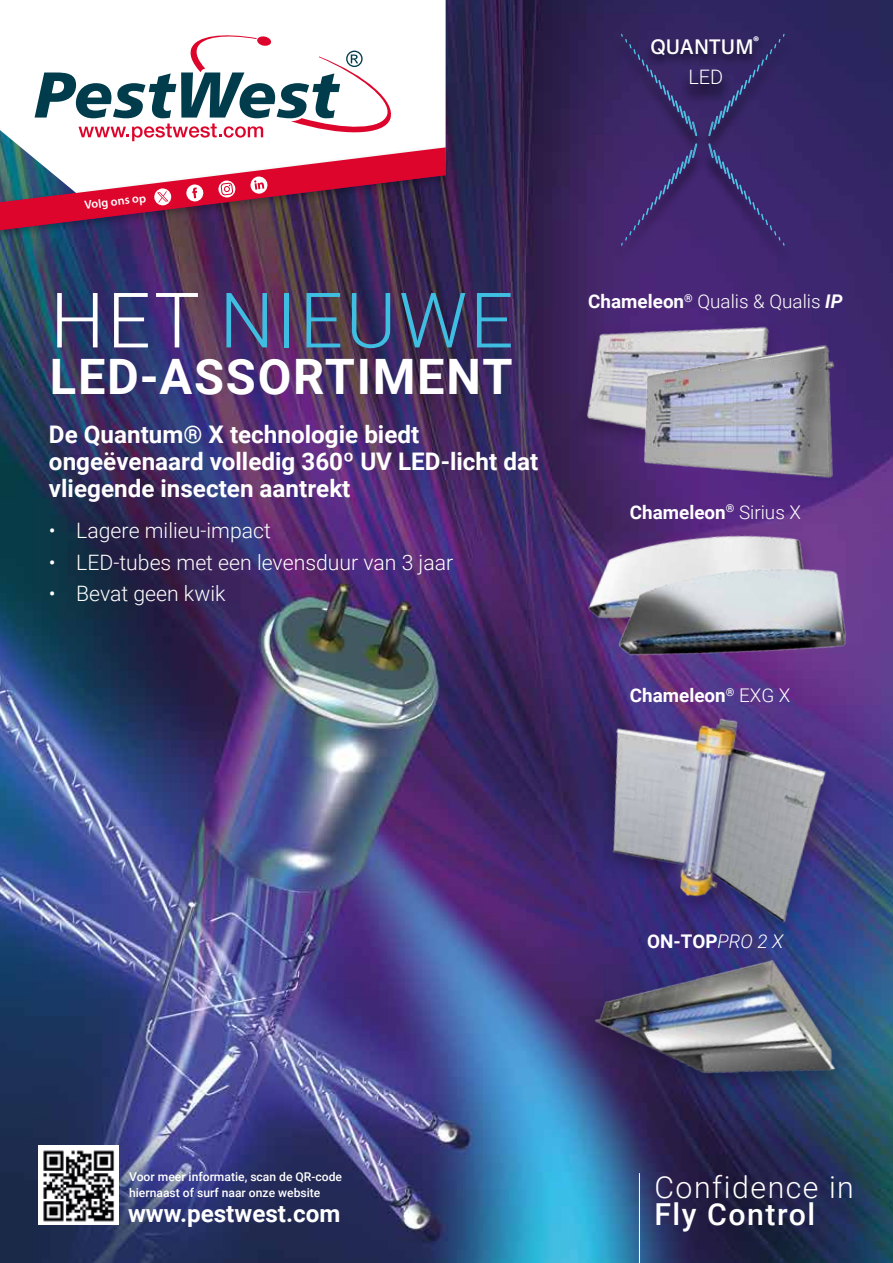
<style>
.page{position:relative;width:893px;height:1263px;background:#fff}
.page>*{position:absolute;margin:0;border:0;box-sizing:border-box;transform-origin:0 0}
.t1{font:300 76.5px "Roboto";letter-spacing:.035em;color:#3fbee2}
.t2{font:700 48.9px "Roboto";letter-spacing:.035em;color:#fff}
.t3{font:300 30.3px "Roboto";letter-spacing:.05em;color:#fff}
.t4{font:500 30.3px "Roboto";letter-spacing:.05em;color:#fff}
.t5{font:700 24.3px/27.3px "Roboto";color:#fff}
.t6{font:300 21.15px "Roboto";color:#fff}
.t7{font:600 20.25px "Adelle Sans";letter-spacing:.005em;color:#fff}
.t8{font:300 19.95px "Roboto";color:#fff}
.t9{font:700 18.9px "Roboto";color:#fff}
.t10{font:300 18.9px "Roboto";color:#fff}
.t11{font:500 12.15px/15.1px "Roboto";color:#fff}
.t12{font:600 12.15px "Myriad Pro";color:#fff}
.s1{color:#fff}
.s2{font-weight:700}
.s3{font-weight:700;font-style:italic}
.s4{font-weight:300}
.s5{font-weight:300;font-style:italic}
</style>
<div class="page">
<img style="left:0;top:0;width:893px;height:1263px">
<hr style="left:639px;top:1173px;width:1px;height:90px;background:#fff">
<svg style="left:0;top:0;width:446px;height:143px"></svg>
<svg style="left:35px;top:32px;width:360px;height:109px"></svg>
<div style="left:0;top:143px;width:454px;height:100px;background:#000;opacity:.3"></div>
<div style="left:612px;top:37px;width:181px;height:228px;background:#000;opacity:.75"></div>
<svg style="left:621px;top:34px;width:76px;height:102px;background:#392c69"></svg>
<svg style="left:708px;top:34px;width:77px;height:102px;background:#352c69"></svg>
<svg style="left:621px;top:143px;width:76px;height:103px;background:#422b71"></svg>
<svg style="left:708px;top:143px;width:77px;height:103px;background:#3d2a70"></svg>
<div style="left:680px;top:68px;width:51px;height:34px;background:#000;opacity:.5"></div>
<div style="left:645px;top:36px;width:120px;height:31px;background:#000;opacity:.5"></div>
<img style="left:568px;top:307px;width:226px;height:153px">
<img style="left:612px;top:320px;width:257px;height:182px">
<img style="left:568px;top:506px;width:268px;height:152px">
<img style="left:607px;top:528px;width:262px;height:173px">
<div style="left:598px;top:711px;width:242px;height:233px;background:#000;opacity:.3"></div>
<img style="left:564px;top:709px;width:297px;height:219px">
<div style="left:581px;top:953px;width:269px;height:145px;background:#000;opacity:.3"></div>
<img style="left:583px;top:940px;width:274px;height:152px">
<img style="left:0;top:147px;width:446px;height:83px">
<img style="left:39px;top:1145px;width:79px;height:79px">
<p class="t12" style="left:84px;top:197px;width:63px;rotate:-7deg">Volg ons op</p>
<h1 class="t1" style="left:50px;top:267px;width:465px"><span class="s1">HET</span> NIEUWE</h1>
<h2 class="t2" style="left:50px;top:343px;width:464px">LED-ASSORTIMENT</h2>
<p class="t5" style="left:49px;top:420px;width:491px">De Quantum® X technologie biedt ongeëvenaard volledig 360º UV LED-licht dat vliegende insecten aantrekt</p>
<p class="t6" style="left:49px;top:515px;width:223px">• Lagere milieu-impact</p>
<p class="t6" style="left:49px;top:547px;width:406px">• LED-tubes met een levensduur van 3 jaar</p>
<p class="t6" style="left:49px;top:579px;width:178px">• Bevat geen kwik</p>
<p class="t7" style="left:650px;top:35px;width:111px">QUANTUM<sup>®</sup></p>
<p class="t8" style="left:688px;top:63px;width:36px">LED</p>
<p class="t10" style="left:588px;top:288px;width:256px"><span class="s2">Chameleon</span><sup>®</sup> Qualis &amp; Qualis <span class="s3">IP</span></p>
<p class="t9" style="left:630px;top:499px;width:173px">Chameleon<sup>®</sup> <span class="s4">Sirius X</span></p>
<p class="t9" style="left:630px;top:682px;width:162px">Chameleon<sup>®</sup> <span class="s4">EXG X</span></p>
<p class="t11" style="left:129px;top:1169px;width:214px">Voor meer informatie, scan de QR-code hiernaast of surf naar onze website</p>
<p class="t5" style="left:128px;top:1199px;width:214px">www.pestwest.com</p>
<p class="t9" style="left:647px;top:928px;width:138px">ON-TOP<span class="s5">PRO 2 X</span></p>
<p class="t3" style="left:654px;top:1166px;width:201px">Confidence in</p>
<p class="t4" style="left:654px;top:1192px;width:162px">Fly Control</p>
</div>
